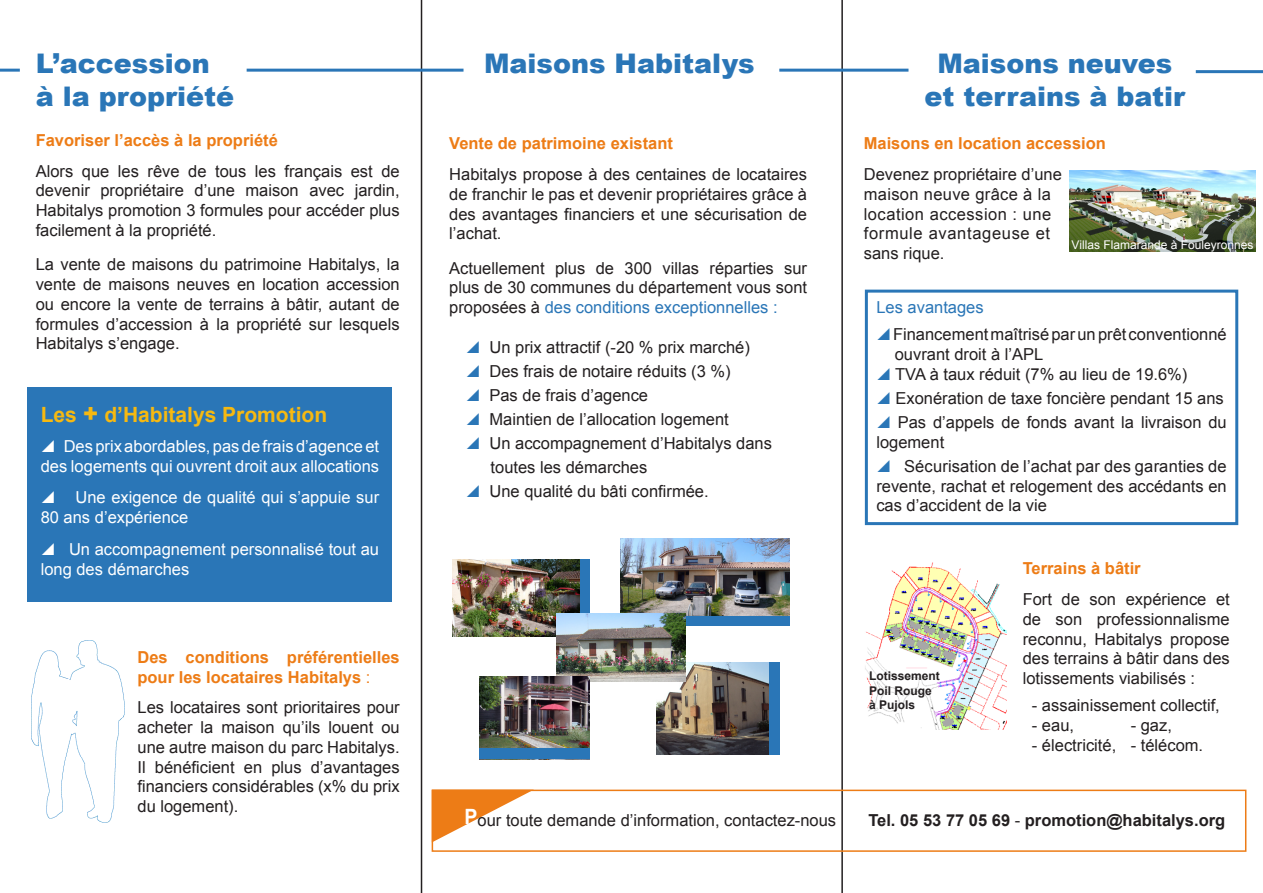
<style>
.page{position:relative;width:1263px;height:893px;background:#fff}
.page>*{position:absolute;margin:0;border:0;box-sizing:border-box;transform-origin:0 0}
.t1{font:900 27px "Arial";color:#2a76b7}
.t2{font:700 21px "Arial";color:#f6b911}
.t3{font:16.5px/19.8px "Arial";color:#231f20;text-align:justify}
.t4{font:16.5px/19.8px "Arial";color:#fff}
.t5{font:700 16.5px/19.8px "Arial";color:#ed7c16}
.t6{font:700 16.5px "Arial";color:#231f20}
.t7{font:16.5px "Arial";letter-spacing:.03em;color:#231f20}
.t8{font:16.5px "Arial";letter-spacing:.04em;color:#231f20}
.t9{font:16.5px "Arial";letter-spacing:.02em;color:#231f20}
.t10{font:16.5px "Arial";color:#2a76b7}
.t11{font:12px "Arial";color:#fff}
.t12{font:700 12px "Arial";color:#231f20}
.s1{font-weight:900;font-size:24px}
.s2{font-weight:400}
.s3{color:#2a76b7}
.s4{font-weight:700;font-size:21px;color:#fff}
</style>
<div class="page">
<svg style="left:435px;top:793px;width:93px;height:48px"></svg>
<hr style="left:421px;top:0;width:1px;height:893px;background:#231f20">
<hr style="left:841px;top:0;width:2px;height:893px;background:#231f20">
<hr style="left:1196px;top:70px;width:67px;height:3px;background:#2a76b7">
<hr style="left:779px;top:69px;width:129px;height:3px;background:#2a76b7">
<hr style="left:247px;top:69px;width:216px;height:3px;background:#2a76b7">
<hr style="left:0;top:69px;width:20px;height:3px;background:#2a76b7">
<img style="left:31px;top:640px;width:94px;height:183px">
<div style="left:432px;top:790px;width:814px;height:62px;border:2px solid #ed7c16"></div>
<img style="left:865px;top:562px;width:141px;height:168px">
<img style="left:1069px;top:170px;width:187px;height:81px">
<div style="left:768px;top:662px;width:11px;height:92px;background:#2a76b7"></div>
<img style="left:656px;top:662px;width:112px;height:92px">
<img style="left:452px;top:560px;width:128px;height:77px">
<div style="left:580px;top:559px;width:10px;height:74px;background:#2a76b7"></div>
<img style="left:621px;top:538px;width:169px;height:79px">
<div style="left:685px;top:617px;width:105px;height:9px;background:#2a76b7"></div>
<img style="left:556px;top:614px;width:129px;height:67px">
<img style="left:479px;top:676px;width:110px;height:73px">
<div style="left:479px;top:749px;width:111px;height:10px;background:#2a76b7"></div>
<div style="left:28px;top:388px;width:364px;height:214px;background:#2a76b7"></div>
<div style="left:865px;top:290px;width:373px;height:235px;border:3px solid #2a76b7"></div>
<p class="t1" style="left:36px;top:44px;width:176px">L’accession</p>
<p class="t1" style="left:36px;top:76px;width:200px">à la propriété</p>
<p class="t5" style="left:36px;top:131px;width:244px">Favoriser l’accès à la propriété</p>
<p class="t3" style="left:36px;top:161px;width:365px">Alors que les rêve de tous les français est de devenir propriétaire d’une maison avec jardin, Habitalys promotion 3 formules pour accéder plus facilement à la propriété.</p>
<p class="t3" style="left:36px;top:255px;width:365px">La vente de maisons du patrimoine Habitalys, la vente de maisons neuves en location accession ou encore la vente de terrains à bâtir, autant de formules d’accession à la propriété sur lesquels Habitalys s’engage.</p>
<p class="t2" style="left:41px;top:401px;width:288px">Les <span class="s1">+</span> d’Habitalys Promotion</p>
<p class="t4" style="left:41px;top:437px;width:340px;text-align:right">Des prix abordables, pas de frais d’agence et des logements qui ouvrent droit aux allocations</p>
<p class="t4" style="left:41px;top:488px;width:340px;text-indent:35px">Une exigence de qualité qui s’appuie sur<br>80 ans d’expérience</p>
<p class="t4" style="left:41px;top:540px;width:340px;text-indent:28px">Un accompagnement personnalisé tout au long des démarches</p>
<p class="t5" style="left:137px;top:648px;width:264px">Des conditions préférentielles pour les locataires Habitalys <span class="s2">:</span></p>
<p class="t3" style="left:137px;top:698px;width:264px">Les locataires sont prioritaires pour acheter la maison qu’ils louent ou une autre maison du parc Habitalys.</p>
<p class="t3" style="left:137px;top:757px;width:264px">Il bénéficient en plus d’avantages financiers considérables (x% du prix du logement).</p>
<p class="t1" style="left:484px;top:44px;width:272px">Maisons Habitalys</p>
<p class="t1" style="left:937px;top:44px;width:236px">Maisons neuves</p>
<p class="t1" style="left:924px;top:76px;width:262px">et terrains à batir</p>
<p class="t5" style="left:449px;top:134px;width:225px">Vente de patrimoine existant</p>
<p class="t3" style="left:449px;top:164px;width:359px">Habitalys propose à des centaines de locataires de franchir le pas et devenir propriétaires grâce à des avantages financiers et une sécurisation de l’achat.</p>
<p class="t3" style="left:449px;top:258px;width:359px">Actuellement plus de 300 villas réparties sur plus de 30 communes du département vous sont proposées à <span class="s3">des conditions exceptionnelles :</span></p>
<p class="t3" style="left:489px;top:337px;width:262px">Un prix attractif (-20 % prix marché)</p>
<p class="t3" style="left:489px;top:361px;width:243px">Des frais de notaire réduits (3 %)</p>
<p class="t3" style="left:489px;top:385px;width:160px">Pas de frais d’agence</p>
<p class="t3" style="left:489px;top:409px;width:241px">Maintien de l’allocation logement</p>
<p class="t3" style="left:489px;top:433px;width:284px">Un accompagnement d’Habitalys dans</p>
<p class="t3" style="left:491px;top:457px;width:158px">toutes les démarches</p>
<p class="t3" style="left:489px;top:482px;width:221px">Une qualité du bâti confirmée.</p>
<p class="t5" style="left:864px;top:134px;width:244px">Maisons en location accession</p>
<p class="t3" style="left:864px;top:164px;width:200px">Devenez propriétaire d’une</p>
<p class="t9" style="left:864px;top:183px;width:189px">maison neuve grâce à la</p>
<p class="t7" style="left:864px;top:203px;width:189px">location accession : une</p>
<p class="t8" style="left:864px;top:223px;width:188px">formule avantageuse et</p>
<p class="t3" style="left:864px;top:244px;width:82px">sans rique.</p>
<p class="t11" style="left:1071px;top:237px;width:183px">Villas Flamarande à Fouleyronnes</p>
<p class="t10" style="left:876px;top:297px;width:109px">Les avantages</p>
<p class="t3" style="left:893px;top:325px;width:335px">Financement maîtrisé par un prêt conventionné ouvrant droit à l’APL</p>
<p class="t3" style="left:895px;top:364px;width:294px">TVA à taux réduit (7% au lieu de 19.6%)</p>
<p class="t3" style="left:895px;top:388px;width:330px">Exonération de taxe foncière pendant 15 ans</p>
<p class="t3" style="left:876px;top:412px;width:352px;text-indent:21px">Pas d’appels de fonds avant la livraison du logement</p>
<p class="t3" style="left:876px;top:456px;width:352px;text-indent:28px">Sécurisation de l’achat par des garanties de revente, rachat et relogement des accédants en cas d’accident de la vie</p>
<p class="t12" style="left:869px;top:668px;width:72px">Lotissement</p>
<p class="t12" style="left:869px;top:683px;width:64px">Poil Rouge</p>
<p class="t12" style="left:869px;top:697px;width:48px">à Pujols</p>
<p class="t5" style="left:1023px;top:559px;width:119px">Terrains à bâtir</p>
<p class="t3" style="left:1023px;top:589px;width:209px">Fort de son expérience et de son professionnalisme reconnu, Habitalys propose des terrains à bâtir dans des lotissements viabilisés :</p>
<p class="t3" style="left:1032px;top:696px;width:189px">- assainissement collectif,</p>
<p class="t3" style="left:1032px;top:715px;width:44px">- eau,</p>
<p class="t3" style="left:1131px;top:715px;width:43px">- gaz,</p>
<p class="t3" style="left:1032px;top:735px;width:173px">- électricité, - télécom.</p>
<p class="t3" style="left:464px;top:810px;width:373px"><span class="s4">P</span>our toute demande d’information, contactez-nous</p>
<p class="t6" style="left:868px;top:809px;width:358px">Tel. 05 53 77 05 69 <span class="s2">-</span> promotion@habitalys.org</p>
</div>
